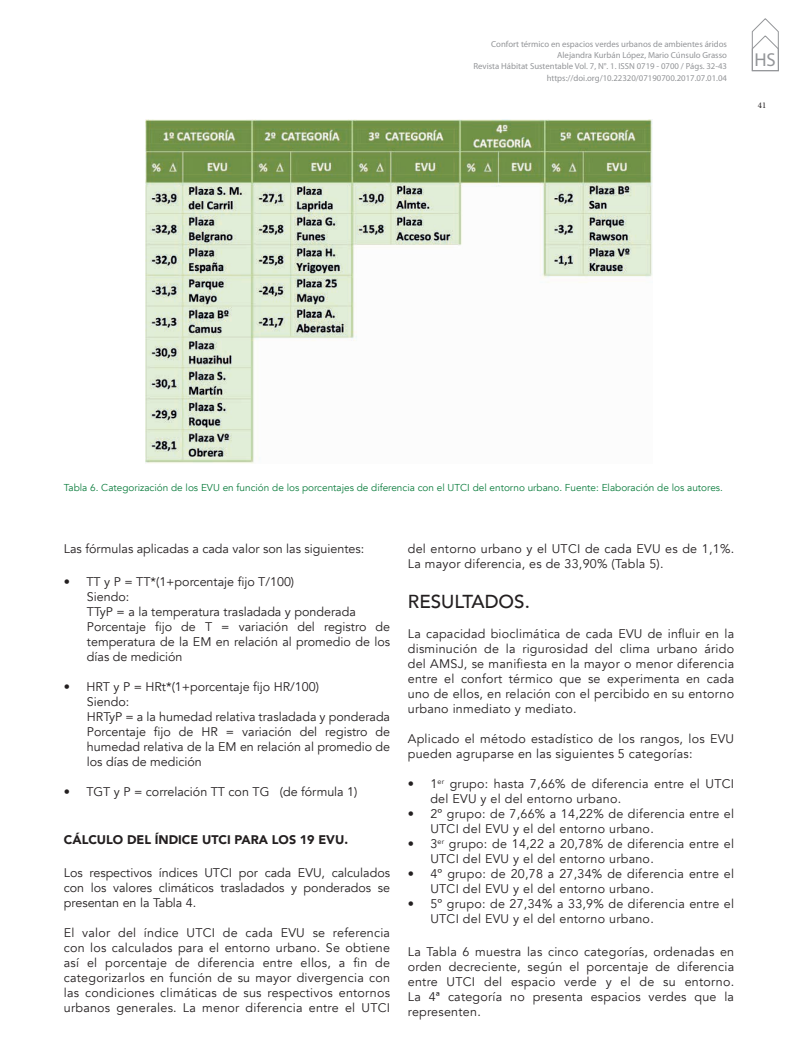
<style>
.page{position:relative;width:798px;height:1063px;background:#fff}
.page>*{position:absolute;margin:0;border:0;box-sizing:border-box;transform-origin:0 0}
.t1{font:500 18.75px "Avenir";color:#231f20}
.t2{font:18.75px "Myriad Pro";color:#939598}
.t3{font:12.5px/15px "Avenir";letter-spacing:.02em;color:#231f20}
.t4{font:12.5px/15px "Avenir";color:#231f20}
.t5{font:900 12.5px "Avenir";color:#231f20}
.t6{font:10px "Avenir";color:#0c7d3e}
.t7{font:8.75px/11.2px "Myriad Pro";color:#939598;text-align:right}
.t8{font:8.75px "Minion Pro";color:#231f20}
</style>
<div class="page">
<svg style="left:751px;top:18px;width:27px;height:53px"></svg>
<img style="left:145px;top:120px;width:507px;height:343px">
<p class="t7" style="left:473px;top:38px;width:255px">Confort térmico en espacios verdes urbanos de ambientes áridos Alejandra Kurbán López, Mario Cúnsulo Grasso<br>Revista Hábitat Sustentable Vol. 7, N°. 1. ISSN 0719 - 0700 / Págs. 32-43 https://doi.org/10.22320/07190700.2017.07.01.04</p>
<h1 class="t2" style="left:754px;top:48px;width:23px">HS</h1>
<p class="t8" style="left:757px;top:99px;width:10px">41</p>
<p class="t6" style="left:64px;top:482px;width:660px">Tabla 6. Categorización de los EVU en función de los porcentajes de diferencia con el UTCI del entorno urbano. Fuente: Elaboración de los autores.</p>
<p class="t4" style="left:64px;top:541px;width:302px">Las fórmulas aplicadas a cada valor son las siguientes:</p>
<p class="t4" style="left:87px;top:574px;width:304px;text-indent:-23px">• TT y P = TT*(1+porcentaje fijo T/100)<br>Siendo:<br>TTyP = a la temperatura trasladada y ponderada Porcentaje fijo de T = variación del registro de temperatura de la EM en relación al promedio de los días de medición</p>
<p class="t4" style="left:87px;top:679px;width:304px;text-indent:-23px">• HRT y P = HRt*(1+porcentaje fijo HR/100)<br>Siendo:<br>HRTyP = a la humedad relativa trasladada y ponderada Porcentaje fijo de HR = variación del registro de humedad relativa de la EM en relación al promedio de los días de medición</p>
<p class="t4" style="left:64px;top:784px;width:295px">• TGT y P = correlación TT con TG (de fórmula 1)</p>
<p class="t5" style="left:64px;top:829px;width:285px">CÁLCULO DEL ÍNDICE UTCI PARA LOS 19 EVU.</p>
<p class="t3" style="left:64px;top:865px;width:327px;text-align:justify">Los respectivos índices UTCI por cada EVU, calculados con los valores climáticos trasladados y ponderados se presentan en la Tabla 4.</p>
<p class="t3" style="left:64px;top:925px;width:327px;text-align:justify">El valor del índice UTCI de cada EVU se referencia con los calculados para el entorno urbano. Se obtiene así el porcentaje de diferencia entre ellos, a fin de categorizarlos en función de su mayor divergencia con las condiciones climáticas de sus respectivos entornos urbanos generales. La menor diferencia entre el UTCI</p>
<p class="t3" style="left:407px;top:541px;width:327px">del entorno urbano y el UTCI de cada EVU es de 1,1%.<br>La mayor diferencia, es de 33,90% (Tabla 5).</p>
<h1 class="t1" style="left:407px;top:586px;width:123px">RESULTADOS.</h1>
<p class="t3" style="left:407px;top:627px;width:327px;text-align:justify">La capacidad bioclimática de cada EVU de influir en la disminución de la rigurosidad del clima urbano árido del AMSJ, se manifiesta en la mayor o menor diferencia entre el confort térmico que se experimenta en cada uno de ellos, en relación con el percibido en su entorno urbano inmediato y mediato.</p>
<p class="t3" style="left:407px;top:732px;width:327px">Aplicado el método estadístico de los rangos, los EVU pueden agruparse en las siguientes 5 categorías:</p>
<p class="t3" style="left:430px;top:777px;width:305px;text-indent:-23px">• 1<sup>er</sup> grupo: hasta 7,66% de diferencia entre el UTCI del EVU y el del entorno urbano.</p>
<p class="t3" style="left:430px;top:807px;width:305px;text-indent:-22px">• 2º grupo: de 7,66% a 14,22% de diferencia entre el<br>UTCI del EVU y el del entorno urbano.</p>
<p class="t3" style="left:430px;top:837px;width:305px;text-indent:-22px">• 3<sup>er</sup> grupo: de 14,22 a 20,78% de diferencia entre el<br>UTCI del EVU y el del entorno urbano.</p>
<p class="t3" style="left:430px;top:867px;width:305px;text-indent:-22px">• 4º grupo: de 20,78 a 27,34% de diferencia entre el<br>UTCI del EVU y el del entorno urbano.</p>
<p class="t3" style="left:430px;top:897px;width:305px;text-indent:-22px">• 5º grupo: de 27,34% a 33,9% de diferencia entre el<br>UTCI del EVU y el del entorno urbano.</p>
<p class="t3" style="left:407px;top:945px;width:327px;text-align:justify">La Tabla 6 muestra las cinco categorías, ordenadas en orden decreciente, según el porcentaje de diferencia entre UTCI del espacio verde y el de su entorno.<br>La 4ª categoría no presenta espacios verdes que la representen.</p>
</div>
